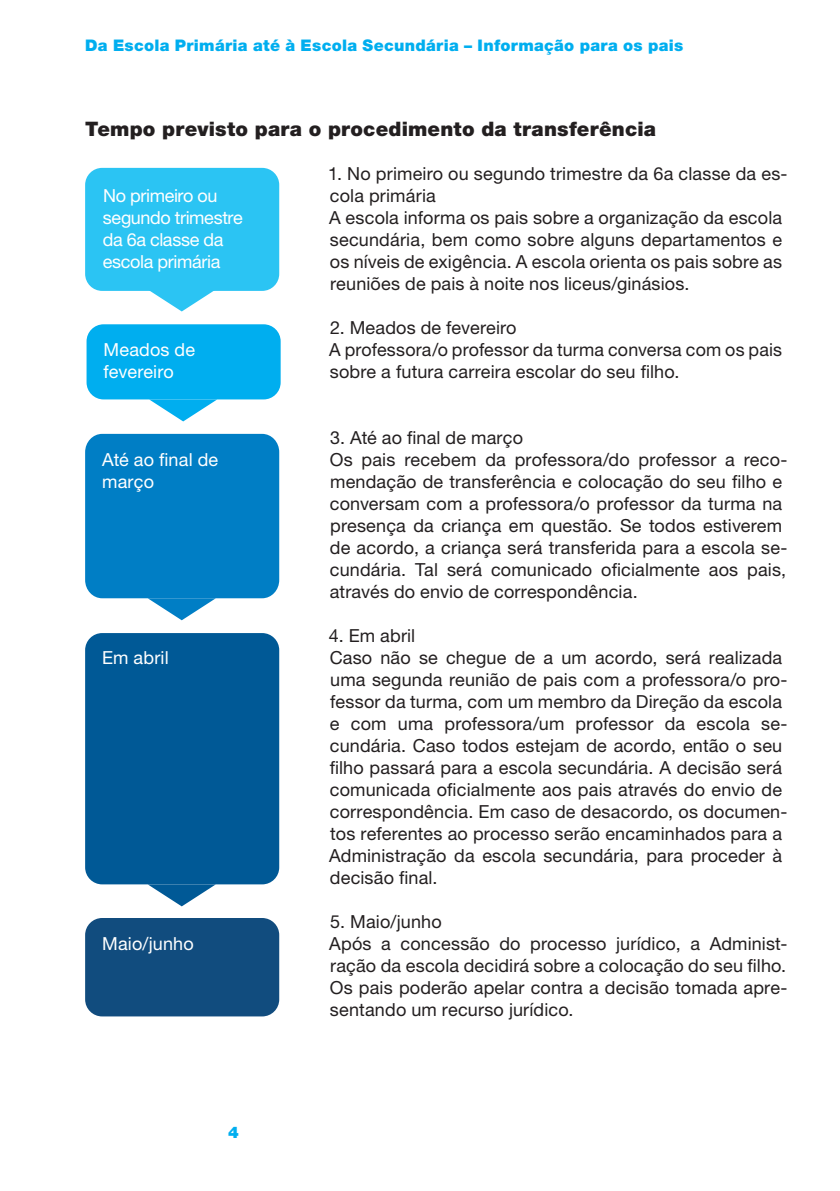
<style>
.page{position:relative;width:840px;height:1191px;background:#fff}
.page>*{position:absolute;margin:0;border:0;box-sizing:border-box;transform-origin:0 0}
.t1{font:900 20px "Helvetica Neue LT Std";letter-spacing:.01em;color:#231f20}
.t2{font:18px/22px "Helvetica Neue LT Std";letter-spacing:.01em;color:#231f20}
.t3{font:18px/22px "Helvetica Neue LT Std";letter-spacing:-.015em;color:#fff}
.t4{font:18px/22px "Helvetica Neue LT Std";letter-spacing:.01em;color:#fff}
.t5{font:900 16px "Helvetica Neue LT Std";letter-spacing:.02em;color:#00aeef}
</style>
<div class="page">
<svg style="left:150px;top:291px;width:64px;height:20px"></svg>
<div style="left:85px;top:168px;width:194px;height:123px;background:#2bc4f3;border-radius:17px"></div>
<svg style="left:149px;top:399px;width:68px;height:22px"></svg>
<div style="left:86px;top:324px;width:194px;height:75px;background:#00aeef;border-radius:17px"></div>
<svg style="left:148px;top:598px;width:68px;height:22px"></svg>
<div style="left:85px;top:434px;width:194px;height:164px;background:#007ec5;border-radius:18px"></div>
<svg style="left:148px;top:884px;width:68px;height:22px"></svg>
<div style="left:85px;top:633px;width:194px;height:251px;background:#005996;border-radius:17px"></div>
<div style="left:85px;top:918px;width:194px;height:98px;background:#114c7e;border-radius:17px"></div>
<p class="t5" style="left:85px;top:36px;width:599px">Da Escola Primária até à Escola Secundária – Informação para os pais</p>
<p class="t1" style="left:85px;top:117px;width:572px">Tempo previsto para o procedimento da transferência</p>
<p class="t3" style="left:103px;top:184px;width:141px">No primeiro ou segundo trimestre da 6a classe da escola primária</p>
<p class="t4" style="left:103px;top:338px;width:93px">Meados de fevereiro</p>
<p class="t4" style="left:102px;top:448px;width:117px">Até ao final de março</p>
<p class="t3" style="left:102px;top:646px;width:68px">Em abril</p>
<p class="t4" style="left:102px;top:932px;width:93px">Maio/junho</p>
<p class="t5" style="left:228px;top:1122px;width:12px">4</p>
<p class="t2" style="left:328px;top:162px;width:461px">1. No primeiro ou segundo trimestre da 6a classe da es&shy;cola primária<br>A escola informa os pais sobre a organização da escola secundária, bem como sobre alguns departamentos e os níveis de exigência. A escola orienta os pais sobre as reuniões de pais à noite nos liceus/ginásios.</p>
<p class="t2" style="left:329px;top:316px;width:454px">2. Meados de fevereiro<br>A professora/o professor da turma conversa com os pais sobre a futura carreira escolar do seu filho.</p>
<p class="t2" style="left:329px;top:426px;width:459px">3. Até ao final de março<br>Os pais recebem da professora/do professor a reco&shy;mendação de transferência e colocação do seu filho e conversam com a professora/o professor da turma na presença da criança em questão. Se todos estiverem de acordo, a criança será transferida para a escola se&shy;cundária. Tal será comunicado oficialmente aos pais, através do envio de correspondência.</p>
<p class="t2" style="left:328px;top:624px;width:460px">4. Em abril<br>Caso não se chegue de a um acordo, será realizada uma segunda reunião de pais com a professora/o pro&shy;fessor da turma, com um membro da Direção da escola e com uma professora/um professor da escola se&shy;cundária. Caso todos estejam de acordo, então o seu filho passará para a escola secundária. A decisão será comunicada oficialmente aos pais através do envio de correspondência. Em caso de desacordo, os documen&shy;tos referentes ao processo serão encaminhados para a Administração da escola secundária, para proceder à decisão final.</p>
<p class="t2" style="left:329px;top:910px;width:459px">5. Maio/junho<br>Após a concessão do processo jurídico, a Administ&shy;ração da escola decidirá sobre a colocação do seu filho.<br>Os pais poderão apelar contra a decisão tomada apre&shy;sentando um recurso jurídico.</p>
</div>
